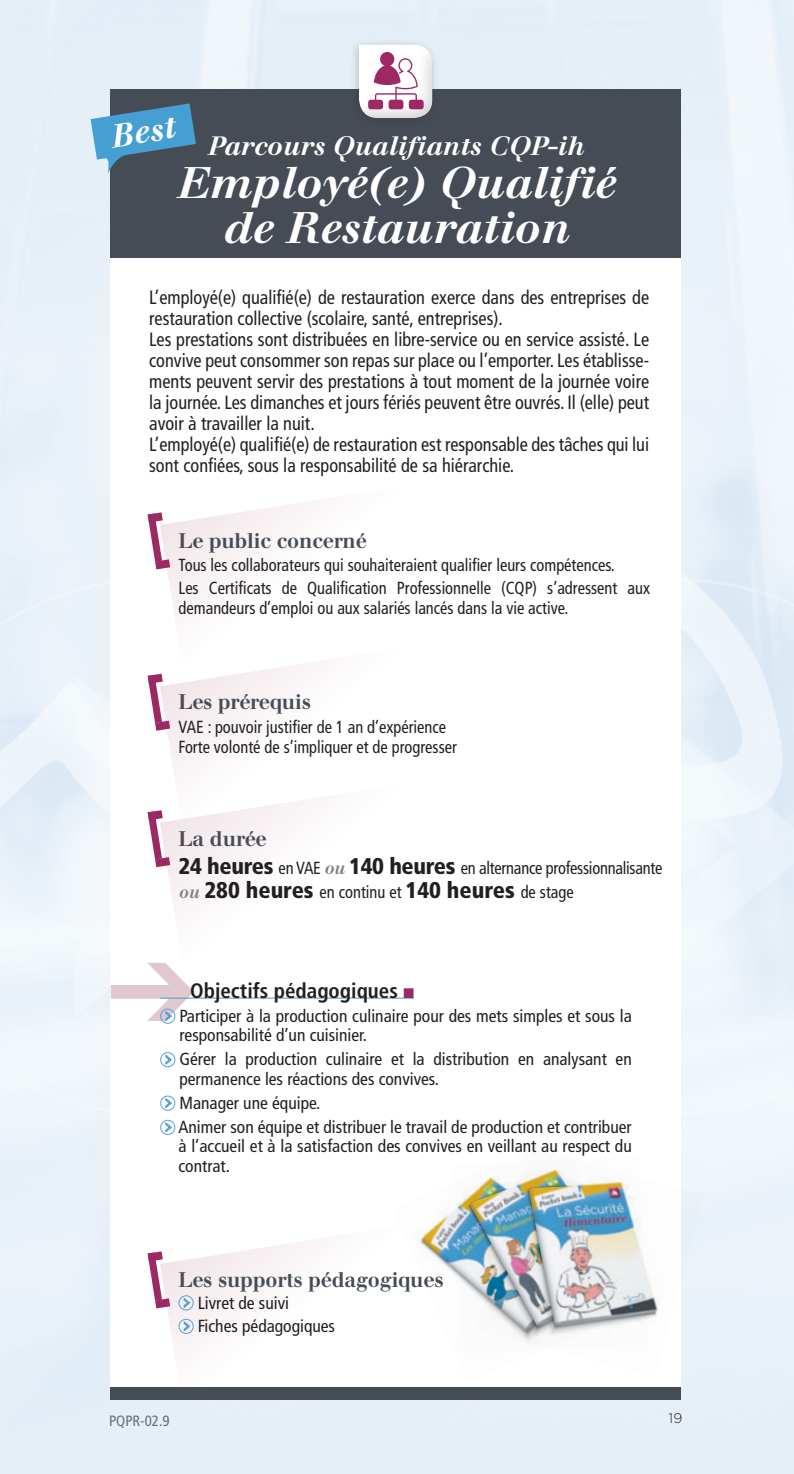
<style>
.page{position:relative;width:794px;height:1474px;background:#fff}
.page>*{position:absolute;margin:0;border:0;box-sizing:border-box;transform-origin:0 0}
.t1{font:italic 500 43.75px/45.5px "Walbaum";color:#fff;text-align:center}
.t2{font:italic 500 32.2px "Walbaum";color:#fff}
.t3{font:italic 500 26.25px "Walbaum";color:#fff}
.t4{font:900 condensed 22.75px "Frutiger";color:#231f20}
.t5{font:500 21px "Walbaum";color:#464c56;scale:.95 1}
.t6{font:700 condensed 21px "Frutiger";color:#231f20}
.t7{font:condensed 19.25px/21px "Frutiger";color:#231f20;scale:.95 1}
.t8{font:condensed 17.5px/19.2px "Frutiger";color:#231f20}
.t9{font:condensed 17.5px/22.9px "Frutiger";color:#231f20;scale:.94 1}
.t10{font:condensed 14.88px "Frutiger";color:#6c6d70}
.t11{font:300 14px "Gotham";color:#231f20}
.s1{font-weight:900;font-size:22.75px}
.s2{font-family:"Walbaum";font-weight:500;font-style:italic;font-stretch:normal;color:#808285}
.s3{font-family:"Walbaum";font-weight:500;font-style:italic;font-stretch:normal;font-size:17.5px;color:#808285}
.s4{font-weight:400;font-size:17.5px}
.s5{color:#9c2964}
</style>
<div class="page">
<img style="left:0;top:0;width:794px;height:1473px">
<div style="left:110px;top:97px;width:571px;height:1294px;background:#fff"></div>
<div style="left:110px;top:89px;width:571px;height:169px;background:#464c56"></div>
<svg style="left:91px;top:103px;width:105px;height:71px"></svg>
<div style="left:349px;top:38px;width:90px;height:91px;background:#231f20;opacity:.2"></div>
<div style="left:359px;top:43px;width:77px;height:77px;background:#231f20;opacity:.2"></div>
<svg style="left:359px;top:45px;width:73px;height:73px"></svg>
<svg style="left:167px;top:501px;width:147px;height:113px;fill:#faf6f7"></svg>
<svg style="left:148px;top:512px;width:22px;height:57px"></svg>
<svg style="left:160px;top:662px;width:155px;height:112px;fill:#faf6f7"></svg>
<svg style="left:148px;top:673px;width:22px;height:57px"></svg>
<svg style="left:167px;top:774px;width:147px;height:138px"></svg>
<svg style="left:148px;top:810px;width:22px;height:57px"></svg>
<svg style="left:167px;top:1240px;width:147px;height:113px;fill:#faf6f7"></svg>
<svg style="left:148px;top:1251px;width:22px;height:57px"></svg>
<svg style="left:184px;top:1297px;width:6px;height:10px"></svg>
<div style="left:179px;top:1295px;width:14px;height:15px;border:1px solid #56a0d5;border-radius:50%"></div>
<svg style="left:184px;top:1321px;width:6px;height:10px"></svg>
<div style="left:179px;top:1318px;width:14px;height:15px;border:1px solid #56a0d5;border-radius:50%"></div>
<hr style="left:160px;top:997px;width:254px;height:1px;background:#459fd3">
<svg style="left:111px;top:962px;width:83px;height:59px"></svg>
<div style="left:160px;top:1008px;width:15px;height:15px;border:1px solid #56a0d5;border-radius:50%"></div>
<svg style="left:166px;top:1054px;width:6px;height:10px"></svg>
<div style="left:160px;top:1052px;width:15px;height:15px;border:1px solid #56a0d5;border-radius:50%"></div>
<svg style="left:166px;top:1098px;width:6px;height:9px"></svg>
<div style="left:160px;top:1095px;width:15px;height:15px;border:1px solid #56a0d5;border-radius:50%"></div>
<svg style="left:166px;top:1122px;width:6px;height:10px"></svg>
<div style="left:160px;top:1119px;width:15px;height:15px;border:1px solid #56a0d5;border-radius:50%"></div>
<div style="left:110px;top:1386px;width:570px;height:13px;background:#464c56"></div>
<img style="left:422px;top:1209px;width:31px;height:64px">
<img style="left:453px;top:1190px;width:17px;height:99px">
<img style="left:470px;top:1188px;width:6px;height:106px">
<img style="left:476px;top:1147px;width:227px;height:230px">
<img style="left:528px;top:1183px;width:129px;height:143px">
<h2 class="t2" style="left:107px;top:118px;width:67px;rotate:-9deg">Best</h2>
<h3 class="t3" style="left:207px;top:130px;width:378px">Parcours Qualifiants CQP-ih</h3>
<h1 class="t1" style="left:176px;top:160px;width:440px">Employé(e) Qualifié de Restauration</h1>
<p class="t7" style="left:149px;top:287px;width:528px">L’employé(e) qualifié(e) de restauration exerce dans des entreprises de restauration collective (scolaire, santé, entreprises).<br>Les prestations sont distribuées en libre-service ou en service assisté. Le convive peut consommer son repas sur place ou l’emporter. Les établisse&shy;ments peuvent servir des prestations à tout moment de la journée voire la journée. Les dimanches et jours fériés peuvent être ouvrés. Il (elle) peut avoir à travailler la nuit.<br>L’employé(e) qualifié(e) de restauration est responsable des tâches qui lui sont confiées, sous la responsabilité de sa hiérarchie.</p>
<p class="t5" style="left:179px;top:529px;width:199px">Le public concerné</p>
<p class="t9" style="left:179px;top:554px;width:503px">Tous les collaborateurs qui souhaiteraient qualifier leurs compétences.<br>Les Certificats de Qualification Professionnelle (CQP) s’adressent aux</p>
<p class="t9" style="left:179px;top:596px;width:416px">demandeurs d’emploi ou aux salariés lancés dans la vie active.</p>
<p class="t5" style="left:179px;top:690px;width:141px">Les prérequis</p>
<p class="t9" style="left:179px;top:717px;width:297px;line-height:19.2px">VAE : pouvoir justifier de 1 an d’expérience<br>Forte volonté de s’impliquer et de progresser</p>
<p class="t5" style="left:179px;top:826px;width:94px">La durée</p>
<p class="t9" style="left:179px;top:856px;width:516px"><span class="s1">24 heures</span> en VAE <span class="s2">ou</span> <span class="s1">140 heures</span> en alternance professionnalisante</p>
<p class="t4" style="left:179px;top:876px;width:396px"><span class="s3">ou</span> 280 heures <span class="s4">en continu et</span> 140 heures <span class="s4">de stage</span></p>
<p class="t6" style="left:190px;top:977px;width:225px">Objectifs pédagogiques <span class="s5">■</span></p>
<p class="t8" style="left:179px;top:1006px;width:454px">Participer à la production culinaire pour des mets simples et sous la responsabilité d’un cuisinier.</p>
<p class="t8" style="left:179px;top:1049px;width:454px">Gérer la production culinaire et la distribution en analysant en permanence les réactions des convives.</p>
<p class="t8" style="left:178px;top:1090px;width:455px;line-height:24.2px">Manager une équipe.<br>Animer son équipe et distribuer le travail de production et contribuer</p>
<p class="t8" style="left:178px;top:1136px;width:455px">à l’accueil et à la satisfaction des convives en veillant au respect du contrat.</p>
<p class="t5" style="left:179px;top:1267px;width:280px">Les supports pédagogiques</p>
<p class="t8" style="left:198px;top:1290px;width:139px;line-height:23.4px">Livret de suivi<br>Fiches pédagogiques</p>
<p class="t10" style="left:109px;top:1411px;width:62px">PQPR-02.9</p>
<p class="t11" style="left:668px;top:1409px;width:15px">19</p>
</div>
